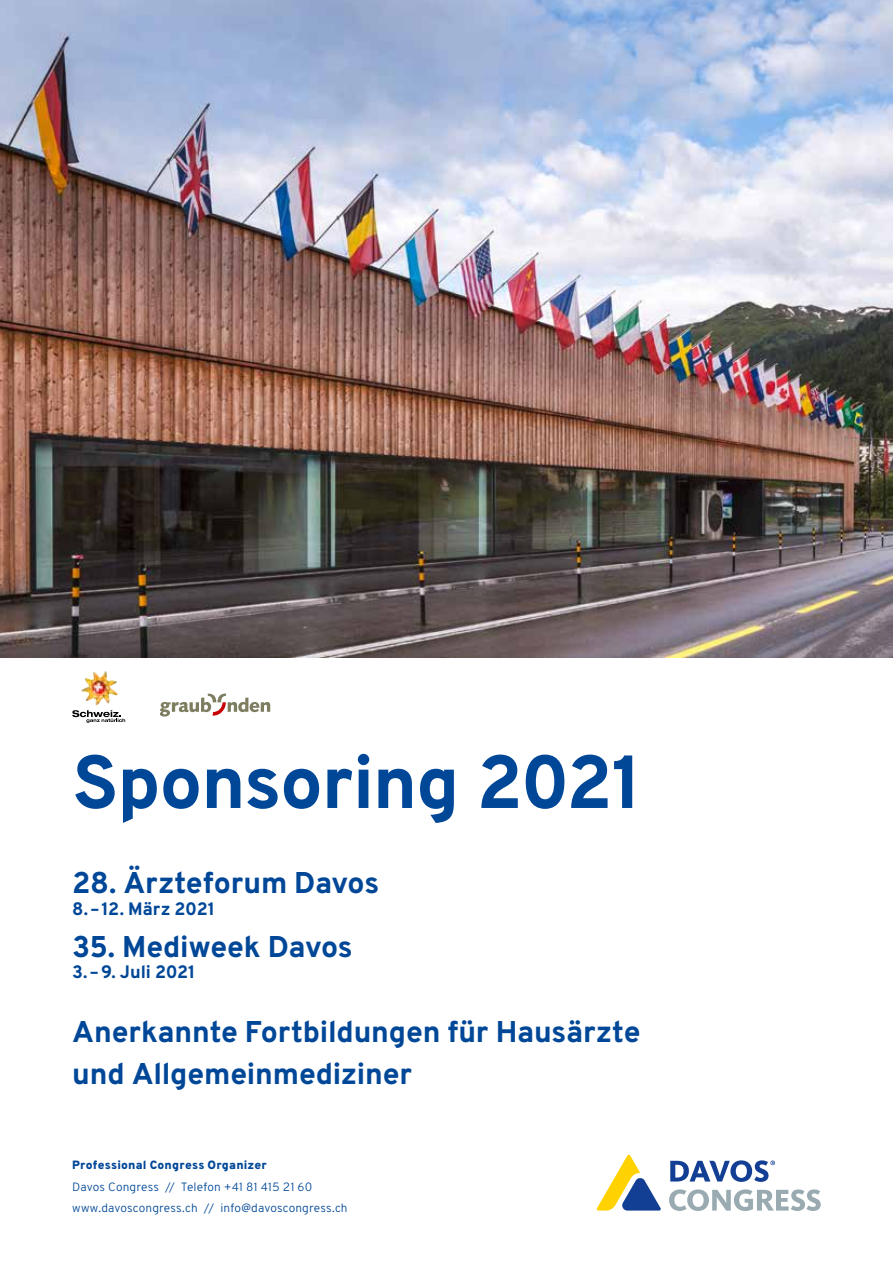
<style>
.page{position:relative;width:893px;height:1263px;background:#fff}
.page>*{position:absolute;margin:0;border:0;box-sizing:border-box;transform-origin:0 0}
.t1{font:800 75px "Overpass";letter-spacing:-.015em;color:#004798}
.t2{font:800 30px/42.5px "Overpass";letter-spacing:-.005em;color:#004798}
.t3{font:800 18px "Overpass";letter-spacing:-.005em;color:#004798}
.t4{font:300 12px/21.3px "Overpass";letter-spacing:.01em;color:#004798}
.t5{font:800 12px "Overpass";letter-spacing:.015em;color:#004798}
</style>
<div class="page">
<img style="left:0;top:0;width:893px;height:658px">
<svg style="left:72px;top:710px;width:54px;height:13px"></svg>
<img style="left:81px;top:671px;width:37px;height:34px">
<svg style="left:669px;top:1189px;width:152px;height:22px"></svg>
<svg style="left:597px;top:1155px;width:64px;height:55px"></svg>
<svg style="left:670px;top:1160px;width:105px;height:22px"></svg>
<svg style="left:160px;top:694px;width:110px;height:22px"></svg>
<h1 class="t1" style="left:72px;top:735px;width:572px">Sponsoring 2021</h1>
<p class="t2" style="left:72px;top:862px;width:308px">28. Ärzteforum Davos</p>
<p class="t3" style="left:72px;top:897px;width:144px">8. – 12. März 2021</p>
<p class="t2" style="left:72px;top:925px;width:282px">35. Mediweek Davos</p>
<p class="t3" style="left:72px;top:961px;width:125px">3. –9. Juli 2021</p>
<p class="t2" style="left:72px;top:1010px;width:570px">Anerkannte Fortbildungen für Hausärzte und Allgemeinmediziner</p>
<p class="t5" style="left:72px;top:1158px;width:196px">Professional Congress Organizer</p>
<p class="t4" style="left:72px;top:1176px;width:277px">Davos Congress // Telefon +41 81 415 21 60 www.davoscongress.ch // info@davoscongress.ch</p>
</div>
